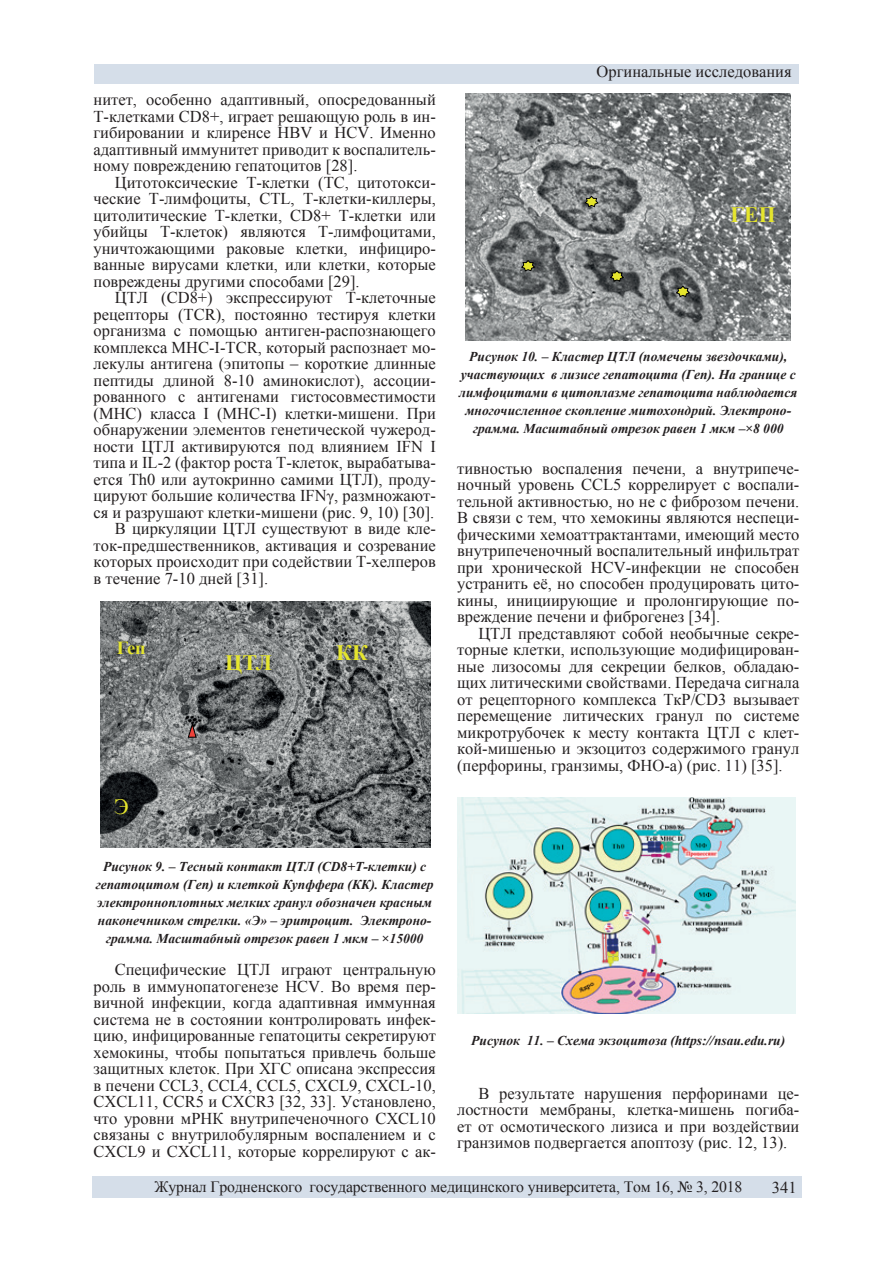
<style>
.page{position:relative;width:893px;height:1263px;background:#fff}
.page>*{position:absolute;margin:0;border:0;box-sizing:border-box;transform-origin:0 0}
.t1{font:700 21.9px "Times New Roman";color:#e5e52d}
.t2{font:21.9px "Times New Roman";color:#e5e52d}
.t3{font:700 18.3px "Times New Roman";color:#e5e52d}
.t4{font:16.5px/16.5px "Times New Roman";color:#231f20;text-align:justify}
.t5{font:15.75px "Times New Roman";letter-spacing:-.01em;color:#231f20}
.t6{font:italic 700 13.5px/18px "Times New Roman";color:#231f20;text-align:center}
</style>
<div class="page">
<div style="left:94px;top:65px;width:705px;height:19px;background:#d5dee9"></div>
<div style="left:92px;top:1176px;width:709px;height:22px;background:#d5dee9"></div>
<img style="left:101px;top:601px;width:330px;height:246px">
<svg style="left:188px;top:723px;width:9px;height:15px"></svg>
<img style="left:466px;top:94px;width:325px;height:246px">
<svg style="left:585px;top:196px;width:14px;height:11px"></svg>
<svg style="left:521px;top:260px;width:14px;height:11px"></svg>
<svg style="left:610px;top:270px;width:14px;height:12px"></svg>
<svg style="left:676px;top:286px;width:14px;height:11px"></svg>
<img style="left:457px;top:797px;width:338px;height:216px">
<p class="t4" style="left:94px;top:91px;width:344px">нитет, особенно адаптивный, опосредованный Т-клетками CD8+, играет решающую роль в ин&shy;гибировании и клиренсе HBV и HCV. Именно адаптивный иммунитет приводит к воспалитель&shy;ному повреждению гепатоцитов [28].</p>
<p class="t4" style="left:94px;top:173px;width:344px;text-indent:21px">Цитотоксические Т-клетки (TC, цитотокси&shy;ческие Т-лимфоциты, CTL, Т-клетки-киллеры, цитолитические Т-клетки, CD8+ Т-клетки или убийцы Т-клеток) являются Т-лимфоцитами, уничтожающими раковые клетки, инфициро&shy;ванные вирусами клетки, или клетки, которые повреждены другими способами [29].</p>
<p class="t4" style="left:115px;top:289px;width:323px">ЦТЛ (CD8+) экспрессируют Т-клеточные</p>
<p class="t4" style="left:94px;top:305px;width:344px">рецепторы (TCR), постоянно тестируя клетки</p>
<p class="t4" style="left:94px;top:322px;width:344px">организма с помощью антиген-распознающего</p>
<p class="t4" style="left:94px;top:338px;width:344px">комплекса MHC-I-TCR, который распознает мо-</p>
<p class="t4" style="left:94px;top:355px;width:344px">лекулы антигена (эпитопы – короткие длинные</p>
<p class="t4" style="left:94px;top:371px;width:344px">пептиды длиной 8-10 аминокислот), ассоции-</p>
<p class="t4" style="left:94px;top:388px;width:344px">рованного с антигенами гистосовместимости</p>
<p class="t4" style="left:94px;top:404px;width:344px">(МНС) класса I (MHC-I) клетки-мишени. При</p>
<p class="t4" style="left:94px;top:421px;width:344px">обнаружении элементов генетической чужерод-</p>
<p class="t4" style="left:94px;top:437px;width:344px">ности ЦТЛ активируются под влиянием IFN I</p>
<p class="t4" style="left:94px;top:454px;width:344px">типа и IL-2 (фактор роста Т-клеток, вырабатыва-</p>
<p class="t4" style="left:94px;top:470px;width:344px">ется Th0 или аутокринно самими ЦТЛ), проду-</p>
<p class="t4" style="left:94px;top:487px;width:344px">цируют большие количества IFNγ, размножают-</p>
<p class="t4" style="left:94px;top:503px;width:342px">ся и разрушают клетки-мишени (рис. 9, 10) [30].</p>
<p class="t4" style="left:115px;top:520px;width:323px">В циркуляции ЦТЛ существуют в виде кле-</p>
<p class="t4" style="left:94px;top:536px;width:344px">ток-предшественников, активация и созревание</p>
<p class="t4" style="left:94px;top:553px;width:344px">которых происходит при содействии Т-хелперов</p>
<p class="t4" style="left:94px;top:569px;width:176px">в течение 7-10 дней [31].</p>
<p class="t3" style="left:117px;top:635px;width:30px">Геп</p>
<h1 class="t1" style="left:336px;top:637px;width:33px">КК</h1>
<h1 class="t1" style="left:225px;top:648px;width:49px">ЦТЛ</h1>
<h1 class="t2" style="left:114px;top:792px;width:16px">Э</h1>
<p class="t6" style="left:96px;top:857px;width:339px">Рисунок 9. – Тесный контакт ЦТЛ (CD8+Т-клетки) с гепатоцитом (Геп) и клеткой Купффера (КК). Кластер электронноплотных мелких гранул обозначен красным наконечником стрелки. «Э» – эритроцит. Электроно&shy;грамма. Масштабный отрезок равен 1 мкм – ×15000</p>
<p class="t4" style="left:94px;top:961px;width:344px;text-indent:21px">Специфические ЦТЛ играют центральную роль в иммунопатогенезе HCV. Во время пер&shy;вичной инфекции, когда адаптивная иммунная система не в состоянии контролировать инфек&shy;цию, инфицированные гепатоциты секретируют хемокины, чтобы попытаться привлечь больше защитных клеток. При ХГС описана экспрессия в печени CCL3, CCL4, CCL5, CXCL9, CXCL-10, CXCL11, CCR5 и CXCR3 [32, 33]. Установлено, что уровни мРНК внутрипеченочного CXCL10 связаны с внутрилобулярным воспалением и с CXCL9 и CXCL11, которые коррелируют с ак-</p>
<p class="t4" style="left:597px;top:63px;width:197px">Оргинальные исследования</p>
<h1 class="t1" style="left:730px;top:199px;width:46px">ГЕП</h1>
<p class="t6" style="left:459px;top:347px;width:339px">Рисунок 10. – Кластер ЦТЛ (помечены звездочками), участвующих в лизисе гепатоцита (Геп). На границе с лимфоцитами в цитоплазме гепатоцита наблюдается многочисленное скопление митохондрий. Электроно&shy;грамма. Масштабный отрезок равен 1 мкм –×8 000</p>
<p class="t4" style="left:457px;top:459px;width:344px">тивностью воспаления печени, а внутрипече&shy;ночный уровень CCL5 коррелирует с воспали&shy;тельной активностью, но не с фиброзом печени.<br>В связи с тем, что хемокины являются неспеци&shy;фическими хемоаттрактантами, имеющий место внутрипеченочный воспалительный инфильтрат при хронической HCV-инфекции не способен устранить её, но способен продуцировать цито&shy;кины, инициирующие и пролонгирующие по&shy;вреждение печени и фиброгенез [34].</p>
<p class="t4" style="left:457px;top:624px;width:344px;text-indent:21px">ЦТЛ представляют собой необычные секре&shy;торные клетки, использующие модифицирован&shy;ные лизосомы для секреции белков, обладаю&shy;щих литическими свойствами. Передача сигнала от рецепторного комплекса ТкР/CD3 вызывает перемещение литических гранул по системе микротрубочек к месту контакта ЦТЛ с клет&shy;кой-мишенью и экзоцитоз содержимого гранул (перфорины, гранзимы, ФНО-а) (рис. 11) [35].</p>
<p class="t6" style="left:471px;top:1031px;width:315px">Рисунок 11. – Схема экзоцитоза (https://nsau.edu.ru)</p>
<p class="t4" style="left:457px;top:1085px;width:344px;text-indent:21px">В результате нарушения перфоринами це&shy;лостности мембраны, клетка-мишень погиба&shy;ет от осмотического лизиса и при воздействии гранзимов подвергается апоптозу (рис. 12, 13).</p>
<p class="t5" style="left:154px;top:1176px;width:589px">Журнал Гродненского государственного медицинского университета, Том 16, № 3, 2018</p>
<p class="t4" style="left:772px;top:1178px;width:26px">341</p>
</div>
